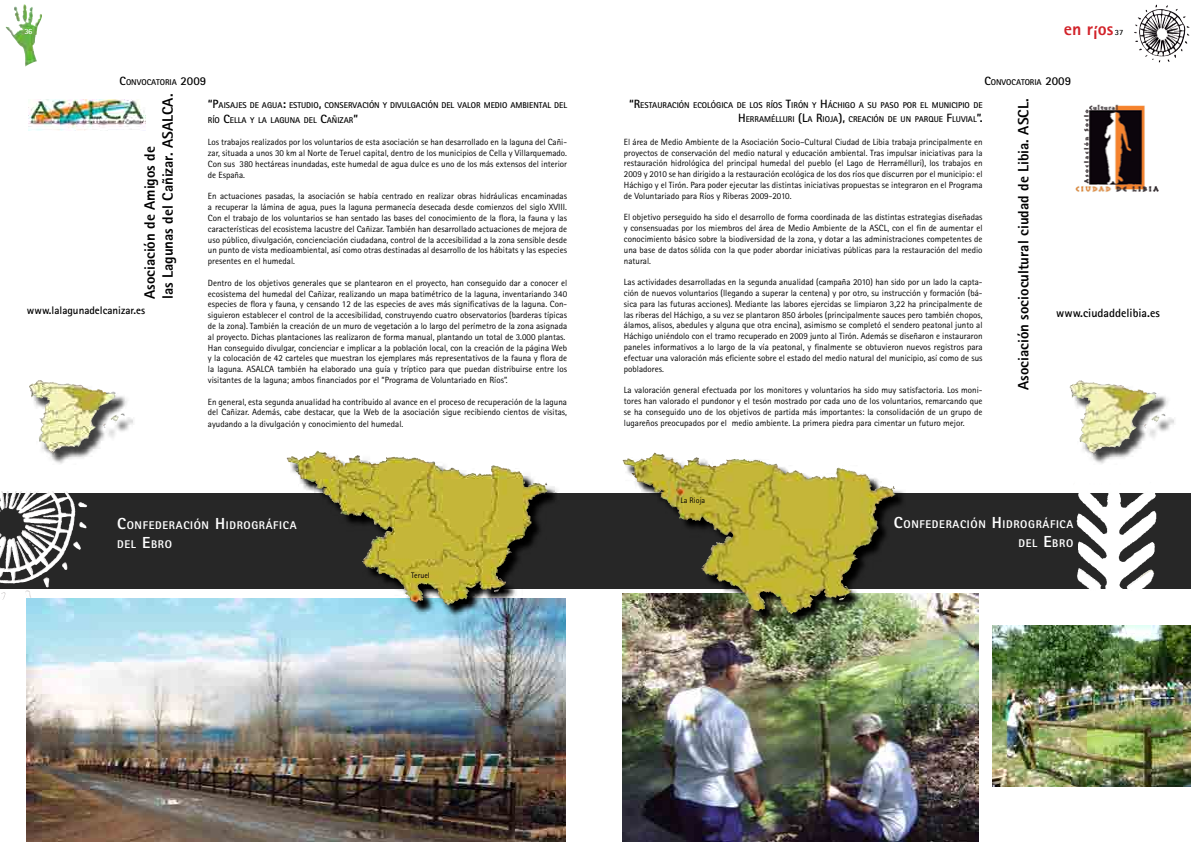
<style>
.page{position:relative;width:1191px;height:842px;background:#fff}
.page>*{position:absolute;margin:0;border:0;box-sizing:border-box;transform-origin:0 0}
.t1{font:800 18px "Rotis Sans Serif Std";color:#d2232a}
.t2{font:800 15px/18px "Rotis Sans Serif Std";color:#000}
.t3{font:700 12px "Rotis Sans Serif Std";color:#000}
.t4{font:800 11.2px/19.2px "Rotis Sans Serif Std";letter-spacing:.055em;color:#fff;text-align:right}
.t5{font:700 11px "Rotis Sans Serif Std";color:#000}
.t6{font:9px/10.8px "Rotis Sans Serif Std";color:#000;text-align:justify}
.t7{font:700 8.4px/14.4px "Rotis Sans Serif Std";color:#000;text-align:right}
.t8{font:8px "Rotis Sans Serif Std";color:#000}
.t9{font:700 8px "Rotis Sans Serif Std";color:#fff}
.t10{font:700 8px "Rotis Sans Serif Std";color:#000}
.s1{font-size:12px}
.s2{font-size:16px}
</style>
<div class="page">
<img style="left:13px;top:4px;width:13px;height:31px">
<img style="left:1149px;top:5px;width:28px;height:8px">
<svg style="left:0;top:493px;width:1191px;height:95px;fill:#272727"></svg>
<img style="left:622px;top:594px;width:356px;height:248px">
<img style="left:1073px;top:493px;width:78px;height:35px">
<div style="left:1071px;top:382px;width:106px;height:84px;background:#000;opacity:.75"></div>
<img style="left:1069px;top:381px;width:10px;height:17px">
<img style="left:1075px;top:104px;width:84px;height:88px">
<img style="left:624px;top:455px;width:283px;height:171px">
<img style="left:622px;top:453px;width:32px;height:20px">
<img style="left:992px;top:625px;width:199px;height:161px">
<img style="left:22px;top:491px;width:45px;height:18px">
<div style="left:31px;top:382px;width:106px;height:84px;background:#000;opacity:.75"></div>
<img style="left:29px;top:380px;width:10px;height:17px">
<img style="left:27px;top:598px;width:539px;height:244px">
<img style="left:289px;top:453px;width:270px;height:164px">
<img style="left:286px;top:451px;width:31px;height:26px">
<img style="left:28px;top:99px;width:118px;height:31px">
<p class="t9" style="left:24px;top:26px;width:9px">36</p>
<h1 class="t1" style="left:1064px;top:17px;width:51px">en ríos</h1>
<p class="t10" style="left:1114px;top:28px;width:10px">37</p>
<p class="t7" style="left:120px;top:75px;width:88px"><span class="s1">C</span>ONVOCATORIA <span class="s1">2009</span></p>
<p class="t7" style="left:984px;top:75px;width:88px"><span class="s1">C</span>ONVOCATORIA <span class="s1">2009</span></p>
<h2 class="t2" style="left:141px;top:299px;width:207px;rotate:-90deg">Asociación de Amigos de<br>las Lagunas del Cañizar. ASALCA.</h2>
<p class="t5" style="left:27px;top:303px;width:120px">www.lalagunadelcanizar.es</p>
<p class="t7" style="left:208px;top:98px;width:361px;text-align:left"><span class="s1">“P</span>AISAJES DE AGUA<span class="s1">:</span> ESTUDIO<span class="s1">,</span> CONSERVACIÓN Y DIVULGACIÓN DEL VALOR MEDIO AMBI ENTAL DEL<br>RÍO <span class="s1">C</span>ELLA Y LA LAGUNA DEL <span class="s1">C</span>AÑIZAR<span class="s1">”</span></p>
<p class="t6" style="left:208px;top:137px;width:361px">Los trabajos realizados por los voluntarios de esta asociación se han desarrollado en la laguna del Cañi&shy;zar, situada a unos 30 km al Norte de Teruel capital, dentro de los municipios de Cella y Villarquemado.<br>Con sus 380 hectáreas inundadas, este humedal de agua dulce es uno de los más extensos del interior de España.</p>
<p class="t6" style="left:208px;top:191px;width:361px">En actuaciones pasadas, la asociación se había centrado en realizar obras hidráulicas encaminadas a recuperar la lámina de agua, pues la laguna permanecía desecada desde comienzos del siglo XVIII.<br>Con el trabajo de los voluntarios se han sentado las bases del conocimiento de la flora, la fauna y las características del ecosistema lacustre del Cañizar. También han desarrollado actuaciones de mejora de uso público, divulgación, concienciación ciudadana, control de la accesibilidad a la zona sensible desde un punto de vista medioambiental, así como otras destinadas al desarrollo de los hábitats y las especies presentes en el humedal.</p>
<p class="t6" style="left:208px;top:277px;width:361px;text-align:left">Dentro de los objetivos generales que se plantearon en el proyecto, han conseguido dar a conocer el ecosistema del humedal del Cañizar, realizando un mapa batimétrico de la laguna, inventariando 340 especies de flora y fauna, y censando 12 de las especies de aves más significativas de la laguna. Con&shy;siguieron establecer el control de la accesibilidad, construyendo cuatro observatorios (barderas típicas de la zona). También la creación de un muro de vegetación a lo largo del perímetro de la zona asignada al proyecto. Dichas plantaciones las realizaron de forma manual, plantando un total de 3.000 plantas.<br>Han conseguido divulgar, concienciar e implicar a la población local, con la creación de la página Web y la colocación de 42 carteles que muestran los ejemplares más representativos de la fauna y flora de la laguna. ASALCA también ha elaborado una guía y tríptico para que puedan distribuirse entre los visitantes de la laguna; ambos financiados por el “Programa de Voluntariado en Ríos”.</p>
<p class="t6" style="left:208px;top:396px;width:361px">En general, esta segunda anualidad ha contribuido al avance en el proceso de recuperación de la laguna del Cañizar. Además, cabe destacar, que la Web de la asociación sigue recibiendo cientos de visitas,</p>
<p class="t6" style="left:208px;top:419px;width:197px">ayudando a la divulgación y conocimiento del humedal.</p>
<p class="t7" style="left:629px;top:97px;width:355px"><span class="s1">“R</span>ESTAURACIÓN ECOLÓGICA DE LOS RÍOS <span class="s1">T</span>I RÓN Y <span class="s1">H</span>ÁCHIGO A SU PASO POR EL MUNICI PIO DE<br><span class="s1">H</span> ERRAMÉLLURI <span class="s1">(L</span>A <span class="s1">R</span> I OJA<span class="s1">),</span> CREACI ÓN DE UN PARQUE <span class="s1">F</span>LUVIAL<span class="s1">”.</span></p>
<p class="t6" style="left:624px;top:136px;width:360px">El área de Medio Ambiente de la Asociación Socio–Cultural Ciudad de Libia trabaja principalmente en proyectos de conservación del medio natural y educación ambiental. Tras impulsar iniciativas para la restauración hidrológica del principal humedal del pueblo (el Lago de Herramélluri), los trabajos en 2009 y 2010 se han dirigido a la restauración ecológica de los dos ríos que discurren por el municipio: el Háchigo y el Tirón. Para poder ejecutar las distintas iniciativas propuestas se integraron en el Programa de Voluntariado para Ríos y Riberas 2009-2010.</p>
<p class="t6" style="left:624px;top:212px;width:360px">El objetivo perseguido ha sido el desarrollo de forma coordinada de las distintas estrategias diseñadas y consensuadas por los miembros del área de Medio Ambiente de la ASCL, con el fin de aumentar el conocimiento básico sobre la biodiversidad de la zona, y dotar a las administraciones competentes de una base de datos sólida con la que poder abordar iniciativas públicas para la restauración del medio natural.</p>
<p class="t6" style="left:624px;top:277px;width:360px">Las actividades desarrolladas en la segunda anualidad (campaña 2010) han sido por un lado la capta&shy;ción de nuevos voluntarios (llegando a superar la centena) y por otro, su instrucción y formación (bá&shy;sica para las futuras acciones). Mediante las labores ejercidas se limpiaron 3,22 ha principalmente de las riberas del Háchigo, a su vez se plantaron 850 árboles (principalmente sauces pero también chopos, álamos, alisos, abedules y alguna que otra encina), asimismo se completó el sendero peatonal junto al Háchigo uniéndolo con el tramo recuperado en 2009 junto al Tirón. Además se diseñaron e instauraron paneles informativos a lo largo de la vía peatonal, y finalmente se obtuvieron nuevos registros para efectuar una valoración más eficiente sobre el estado del medio natural del municipio, así como de sus pobladores.</p>
<p class="t6" style="left:624px;top:385px;width:360px">La valoración general efectuada por los monitores y voluntarios ha sido muy satisfactoria. Los moni&shy;tores han valorado el pundonor y el tesón mostrado por cada uno de los voluntarios, remarcando que se ha conseguido uno de los objetivos de partida más importantes: la consolidación de un grupo de lugareños preocupados por el medio ambiente. La primera piedra para cimentar un futuro mejor.</p>
<h2 class="t2" style="left:1014px;top:390px;width:293px;rotate:-90deg">Asociación sociocultural ciudad de Libia. ASCL.</h2>
<h3 class="t3" style="left:1056px;top:305px;width:105px">www.ciudaddelibia.es</h3>
<p class="t8" style="left:680px;top:496px;width:26px">La Rioja</p>
<p class="t4" style="left:117px;top:516px;width:181px;text-align:left"><span class="s2">C</span>ONFEDERACIÓN <span class="s2">H</span>IDROGRÁFICA<br>DEL <span class="s2">E</span>BRO</p>
<p class="t4" style="left:894px;top:514px;width:181px"><span class="s2">C</span>ONFEDERACIÓN <span class="s2">H</span>IDROGRÁFICA<br>DEL <span class="s2">E</span>BRO</p>
<p class="t8" style="left:411px;top:571px;width:20px">Teruel</p>
</div>
